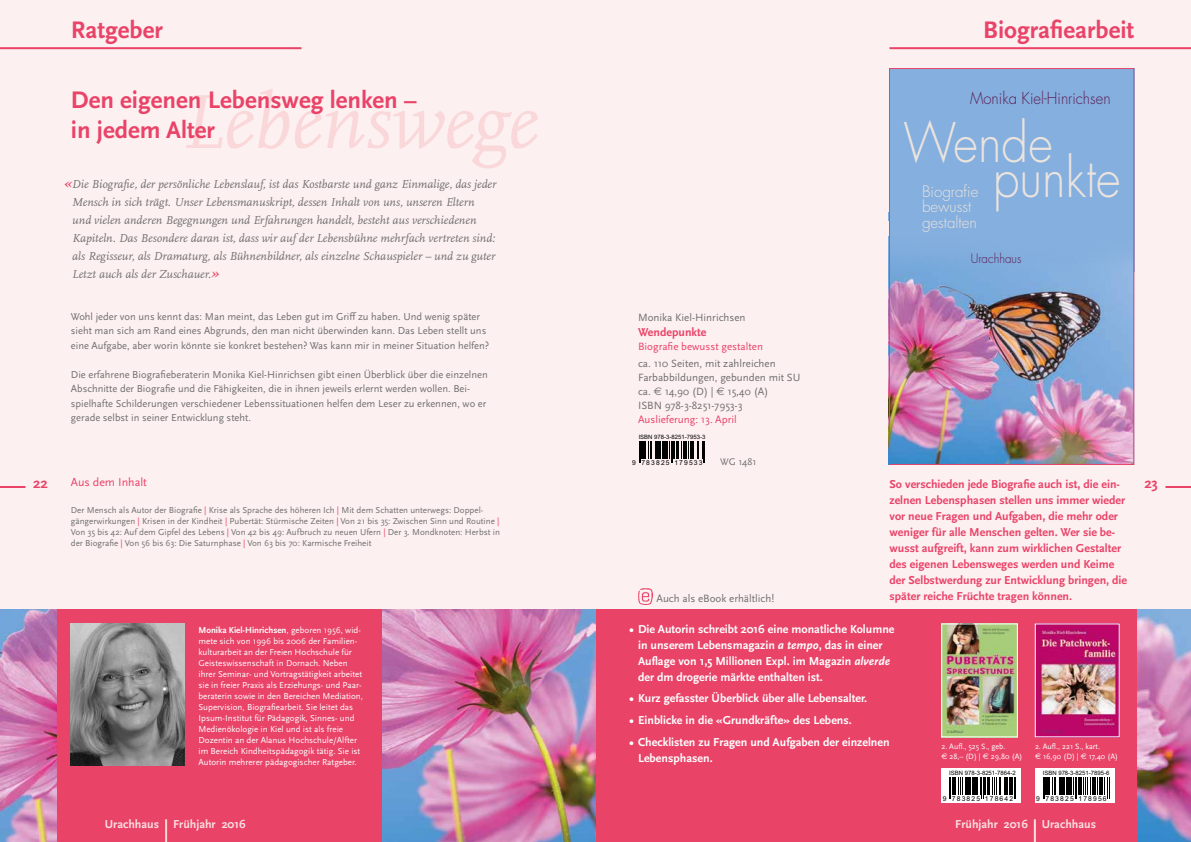
<style>
.page{position:relative;width:1191px;height:842px;background:#fff}
.page>*{position:absolute;margin:0;border:0;box-sizing:border-box;transform-origin:0 0}
.t1{font:italic 80px "Scala OT";color:#fad8da}
.t2{font:300 53.2px "Futura";color:#ebe3dd;scale:.9 1}
.t3{font:700 25px/30px "Scala Sans OT";color:#e94368}
.t4{font:300 16.1px "Futura";color:#5e1f56;scale:.92 1}
.t5{font:300 15.4px/15.4px "Futura";color:#ebe3dd}
.t6{font:700 15px "Scala Sans OT";color:#e94368}
.t7{font:300 12.6px "Futura";color:#5e1f56;scale:.92 1}
.t8{font:italic 12px/18px "Scala OT";color:#706f6f}
.t9{font:700 12px/16px "Scala Sans OT";color:#e94368}
.t10{font:700 12px/16px "Scala Sans OT";color:#fff}
.t11{font:700 12px "Scala Sans OT";color:#fce0e1}
.t12{font:12px "Scala Sans OT";color:#e94368}
.t13{font:11px/14px "Scala Sans OT";color:#706f6f}
.t14{font:11px "Scala Sans OT";color:#e94368}
.t15{font:10.5px/14.5px "Scala Sans OT";color:#706f6f}
.t16{font:10px "Scala Sans OT";color:#706f6f}
.t17{font:9px/11px "Scala Sans OT";color:#fff}
.t18{font:9px/11px "Scala Sans OT";color:#706f6f}
.t19{font:8px/10px "Scala Sans OT";color:#fff}
.t20{font:6.8px "Arial";letter-spacing:.17em;color:#000}
.t21{font:6px "Arial";color:#000}
.s1{font-size:16px;color:#e94368}
.s2{color:#e94368}
.s3{font-weight:700}
.s4{font-family:"Euro Sans Std"}
.s5{font-style:italic}
</style>
<div class="page">
<div style="left:0;top:0;width:1191px;height:622px;background:#fdf0f1"></div>
<div style="left:0;top:609px;width:1191px;height:233px;background:#e94368"></div>
<img style="left:0;top:609px;width:57px;height:233px">
<hr style="left:165px;top:819px;width:2px;height:23px;background:#fcd9ca">
<hr style="left:0;top:486px;width:26px;height:2px;background:#e94368">
<hr style="left:0;top:47px;width:301px;height:2px;background:#e94368">
<hr style="left:889px;top:47px;width:302px;height:2px;background:#e94368">
<hr style="left:1165px;top:486px;width:26px;height:2px;background:#e94368">
<hr style="left:1033px;top:819px;width:2px;height:23px;background:#fce0e1">
<img style="left:891px;top:236px;width:241px;height:227px">
<div style="left:889px;top:68px;width:245px;height:168px;background:#84afde"></div>
<div style="left:889px;top:68px;width:245px;height:397px;border:1px solid #e94368"></div>
<img style="left:71px;top:624px;width:113px;height:141px">
<img style="left:383px;top:609px;width:212px;height:233px">
<img style="left:1138px;top:609px;width:53px;height:233px">
<svg style="left:639px;top:441px;width:66px;height:22px"></svg>
<img style="left:1037px;top:626px;width:80px;height:109px">
<img style="left:943px;top:626px;width:72px;height:109px">
<div style="left:941px;top:624px;width:76px;height:113px;border:1px solid #fff"></div>
<div style="left:941px;top:768px;width:79px;height:34px;background:#fff"></div>
<svg style="left:949px;top:777px;width:67px;height:21px"></svg>
<div style="left:1035px;top:768px;width:79px;height:34px;background:#fff"></div>
<svg style="left:1043px;top:777px;width:65px;height:21px"></svg>
<img style="left:638px;top:589px;width:15px;height:15px">
<h3 class="t3" style="left:71px;top:15px;width:93px">Ratgeber</h3>
<h3 class="t3" style="left:983px;top:15px;width:152px">Biografiearbeit</h3>
<h1 class="t1" style="left:181px;top:78px;width:358px">Lebenswege</h1>
<h3 class="t3" style="left:71px;top:85px;width:347px">Den eigenen Lebensweg lenken – in jedem Alter</h3>
<p class="t8" style="left:72px;top:176px;width:425px;text-indent:-9px"><span class="s1">«</span>Die Biografie, der persönliche Lebenslauf, ist das Kostbarste und ganz Einmalige, das jeder Mensch in sich trägt. Unser Lebensmanuskript, dessen Inhalt von uns, unseren Eltern und vielen anderen Begegnungen und Erfahrungen handelt, besteht aus verschiedenen Kapiteln. Das Besondere daran ist, dass wir auf der Lebensbühne mehrfach vertreten sind: als Regisseur, als Dramaturg, als Bühnenbildner, als einzelne Schauspieler – und zu guter Letzt auch als der Zuschauer.<span class="s1">»</span></p>
<p class="t15" style="left:71px;top:309px;width:420px">Wohl jeder von uns kennt das: Man meint, das Leben gut im Griff zu haben. Und wenig später sieht man sich am Rand eines Abgrunds, den man nicht überwinden kann. Das Leben stellt uns eine Aufgabe, aber worin könnte sie konkret bestehen? Was kann mir in meiner Situation helfen?</p>
<p class="t15" style="left:71px;top:367px;width:418px">Die erfahrene Biografieberaterin Monika Kiel-Hinrichsen gibt einen Überblick über die einzelnen Abschnitte der Biografie und die Fähigkeiten, die in ihnen jeweils erlernt werden wollen. Bei&shy;spielhafte Schilderungen verschiedener Lebenssituationen helfen dem Leser zu erkennen, wo er gerade selbst in seiner Entwicklung steht.</p>
<h3 class="t6" style="left:33px;top:475px;width:16px">22</h3>
<p class="t12" style="left:71px;top:475px;width:78px">Aus dem Inhalt</p>
<p class="t18" style="left:71px;top:505px;width:430px">Der Mensch als Autor der Biografie <span class="s2">|</span> Krise als Sprache des höheren Ich <span class="s2">|</span> Mit dem Schatten unterwegs: Doppel&shy;gängerwirkungen <span class="s2">|</span> Krisen in der Kindheit <span class="s2">|</span> Pubertät: Stürmische Zeiten <span class="s2">|</span> Von 21 bis 35: Zwischen Sinn und Routine <span class="s2">| </span>Von 35 bis 42: Auf dem Gipfel des Lebens <span class="s2">|</span> Von 42 bis 49: Aufbruch zu neuen Ufern <span class="s2">|</span> Der 3. Mondknoten: Herbst in der Biografie <span class="s2">|</span> Von 56 bis 63: Die Saturnphase <span class="s2">|</span> Von 63 bis 70: Karmische Freiheit</p>
<p class="t17" style="left:198px;top:625px;width:166px"><span class="s3">Monika Kiel-Hinrichsen</span>, geboren 1956, wid&shy;mete sich von 1996 bis 2006 der Familien&shy;kulturarbeit an der Freien Hochschule für Geisteswissenschaft in Dornach. Neben ihrer Seminar- und Vortragstätigkeit arbeitet sie in freier Praxis als Erziehungs- und Paar&shy;beraterin sowie in den Bereichen Mediation, Supervision, Biografiearbeit. Sie leitet das Ipsum-Institut für Pädagogik, Sinnes- und Medienökologie in Kiel und ist als freie Dozentin an der Alanus Hochschule/Alfter im Bereich Kindheitspädagogik tätig. Sie ist Autorin mehrerer pädagogischer Ratgeber.</p>
<p class="t11" style="left:105px;top:817px;width:142px">Urachhaus Frühjahr 2016</p>
<h3 class="t4" style="left:970px;top:88px;width:154px">Monika Kiel-Hinrichsen</h3>
<h2 class="t2" style="left:903px;top:109px;width:167px">Wende</h2>
<h3 class="t5" style="left:922px;top:184px;width:58px">Biografie</h3>
<h2 class="t2" style="left:992px;top:143px;width:143px">punkte</h2>
<h3 class="t5" style="left:922px;top:199px;width:56px">bewusst gestalten</h3>
<p class="t7" style="left:970px;top:250px;width:57px">Urachhaus</p>
<p class="t13" style="left:638px;top:311px;width:109px">Monika Kiel-Hinrichsen</p>
<p class="t9" style="left:638px;top:325px;width:70px">Wendepunkte</p>
<p class="t14" style="left:638px;top:341px;width:126px">Biografie bewusst gestalten</p>
<p class="t13" style="left:638px;top:357px;width:164px">ca. 110 Seiten, mit zahlreichen<br>Farbabbildungen, gebunden mit SU ca. <span class="s4">€</span> 14,90 (D) | <span class="s4">€</span> 15,40 (A)<br>ISBN 978-3-8251-7953-3</p>
<p class="t14" style="left:638px;top:414px;width:100px">Auslieferung: 13. April</p>
<p class="t16" style="left:720px;top:456px;width:38px">WG 1481</p>
<p class="t21" style="left:638px;top:433px;width:68px">ISBN 978-3-8251-7953-3</p>
<p class="t20" style="left:632px;top:458px;width:72px">9 783825 179533</p>
<p class="t13" style="left:656px;top:591px;width:119px">Auch als eBook erhältlich!</p>
<p class="t9" style="left:889px;top:476px;width:239px">So verschieden jede Biografie auch ist, die ein&shy;zelnen Lebensphasen stellen uns immer wieder vor neue Fragen und Aufgaben, die mehr oder weniger für alle Menschen gelten. Wer sie be&shy;wusst aufgreift, kann zum wirklichen Gestalter des eigenen Lebensweges werden und Keime der Selbstwerdung zur Entwicklung bringen, die später reiche Früchte tragen können.</p>
<p class="t10" style="left:638px;top:621px;width:258px;text-indent:-9px">• Die Autorin schreibt 2016 eine monatliche Kolumne in unserem Lebensmagazin <span class="s5">a tempo</span>, das in einer Auflage von 1,5 Millionen Expl. im Magazin <span class="s5">alverde </span>der dm drogerie märkte enthalten ist.</p>
<p class="t10" style="left:629px;top:690px;width:239px">• Kurz gefasster Überblick über alle Lebensalter.</p>
<p class="t10" style="left:629px;top:712px;width:224px">• Einblicke in die «Grundkräfte» des Lebens.</p>
<p class="t10" style="left:638px;top:734px;width:253px;text-indent:-9px">• Checklisten zu Fragen und Aufgaben der einzelnen<br>Lebensphasen.</p>
<p class="t19" style="left:941px;top:741px;width:82px">2. Aufl., 525 S., geb.<br><span class="s4">€</span> 28,– (D) | <span class="s4">€</span> 29,80 (A)</p>
<p class="t19" style="left:1035px;top:741px;width:85px">2. Aufl., 221 S., kart.<br><span class="s4">€</span> 16,90 (D) | <span class="s4">€</span> 17,40 (A)</p>
<p class="t21" style="left:949px;top:769px;width:68px">ISBN 978-3-8251-7864-2</p>
<p class="t20" style="left:942px;top:794px;width:72px">9 783825 178642</p>
<p class="t21" style="left:1042px;top:769px;width:68px">ISBN 978-3-8251-7895-6</p>
<p class="t20" style="left:1036px;top:794px;width:72px">9 783825 178956</p>
<p class="t11" style="left:955px;top:817px;width:142px">Frühjahr 2016 Urachhaus</p>
<h3 class="t6" style="left:1144px;top:475px;width:15px">23</h3>
</div>
